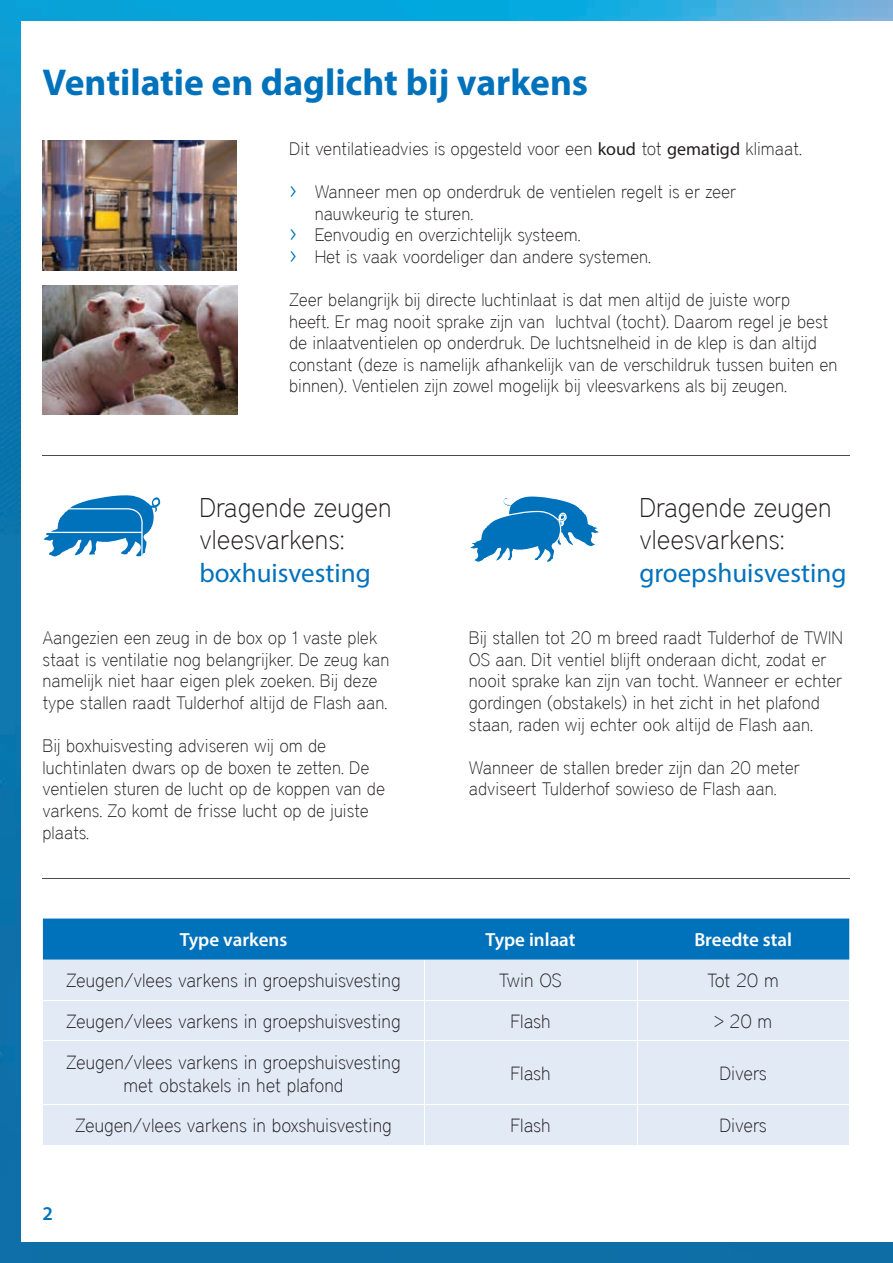
<style>
.page{position:relative;width:893px;height:1263px;background:#fff}
.page>*{position:absolute;margin:0;border:0;box-sizing:border-box;transform-origin:0 0}
.t1{font:700 37.5px "Myriad Pro";color:#0072bc}
.t2{font:100 27px/32.4px "District";color:#231f20}
.t3{font:27px "Myriad Pro";color:#0072bc}
.t4{font:600 19.5px "Myriad Pro";color:#0072bc}
.t5{font:100 19.05px/22.8px "District";color:#231f20;text-align:center}
.t6{font:600 19.05px "Myriad Pro";color:#fff}
.t7{font:100 18px/21.6px "District";color:#231f20}
.s1{font-family:"Myriad Pro";font-weight:400}
.s2{font-family:"Gotham";font-weight:300;font-size:25.5px;color:#0072bc}
</style>
<div class="page">
<img style="left:0;top:0;width:893px;height:1263px">
<div style="left:21px;top:21px;width:872px;height:1221px;background:#fff"></div>
<hr style="left:43px;top:455px;width:807px;height:1px;background:#4b4c4d">
<hr style="left:43px;top:878px;width:807px;height:1px;background:#4b4c4d">
<img style="left:43px;top:140px;width:193px;height:130px">
<img style="left:43px;top:286px;width:195px;height:129px">
<svg style="left:470px;top:496px;width:129px;height:66px"></svg>
<svg style="left:44px;top:495px;width:116px;height:62px"></svg>
<div style="left:43px;top:918px;width:806px;height:42px;background:#0072bc"></div>
<div style="left:44px;top:960px;width:805px;height:185px;background:#e2eaf6"></div>
<hr style="left:424px;top:960px;width:1px;height:40px;background:#fff">
<hr style="left:43px;top:1000px;width:381px;height:1px;background:#fff">
<hr style="left:637px;top:960px;width:1px;height:40px;background:#fff">
<hr style="left:424px;top:1000px;width:213px;height:1px;background:#fff">
<hr style="left:637px;top:1000px;width:213px;height:1px;background:#fff">
<hr style="left:424px;top:1000px;width:1px;height:40px;background:#fff">
<hr style="left:43px;top:1040px;width:381px;height:1px;background:#fff">
<hr style="left:637px;top:1000px;width:1px;height:40px;background:#fff">
<hr style="left:424px;top:1040px;width:213px;height:1px;background:#fff">
<hr style="left:637px;top:1040px;width:213px;height:1px;background:#fff">
<hr style="left:424px;top:1041px;width:1px;height:63px;background:#fff">
<hr style="left:43px;top:1104px;width:381px;height:1px;background:#fff">
<hr style="left:637px;top:1041px;width:1px;height:63px;background:#fff">
<hr style="left:424px;top:1104px;width:213px;height:1px;background:#fff">
<hr style="left:637px;top:1104px;width:213px;height:1px;background:#fff">
<hr style="left:424px;top:1105px;width:1px;height:40px;background:#fff">
<hr style="left:637px;top:1105px;width:1px;height:40px;background:#fff">
<h1 class="t1" style="left:43px;top:58px;width:547px">Ventilatie en daglicht bij varkens</h1>
<p class="t7" style="left:289px;top:137px;width:514px">Dit ventilatieadvies is opgesteld voor een <span class="s1">koud</span> tot <span class="s1">gematigd</span> klimaat.</p>
<p class="t7" style="left:289px;top:181px;width:449px"><span class="s2">›</span> Wanneer men op onderdruk de ventielen regelt is er zeer</p>
<p class="t7" style="left:315px;top:202px;width:160px">nauwkeurig te sturen.</p>
<p class="t7" style="left:289px;top:224px;width:293px"><span class="s2">›</span> Eenvoudig en overzichtelijk systeem.</p>
<p class="t7" style="left:289px;top:245px;width:363px"><span class="s2">›</span> Het is vaak voordeliger dan andere systemen.</p>
<p class="t7" style="left:289px;top:289px;width:550px">Zeer belangrijk bij directe luchtinlaat is dat men altijd de juiste worp<br>heeft. Er mag nooit sprake zijn van luchtval (tocht). Daarom regel je best de inlaatventielen op onderdruk. De luchtsnelheid in de klep is dan altijd constant (deze is namelijk afhankelijk van de verschildruk tussen buiten en binnen). Ventielen zijn zowel mogelijk bij vleesvarkens als bij zeugen.</p>
<h2 class="t2" style="left:199px;top:491px;width:194px">Dragende zeugen vleesvarkens:</h2>
<h2 class="t3" style="left:199px;top:556px;width:173px">boxhuisvesting</h2>
<p class="t7" style="left:43px;top:627px;width:348px">Aangezien een zeug in de box op 1 vaste plek staat is ventilatie nog belangrijker. De zeug kan namelijk niet haar eigen plek zoeken. Bij deze type stallen raadt Tulderhof altijd de Flash aan.</p>
<p class="t7" style="left:43px;top:735px;width:344px">Bij boxhuisvesting adviseren wij om de luchtinlaten dwars op de boxen te zetten. De ventielen sturen de lucht op de koppen van de varkens. Zo komt de frisse lucht op de juiste plaats.</p>
<h2 class="t2" style="left:639px;top:491px;width:194px">Dragende zeugen vleesvarkens:</h2>
<h2 class="t3" style="left:639px;top:556px;width:209px">groepshuisvesting</h2>
<p class="t7" style="left:469px;top:627px;width:375px">Bij stallen tot 20 m breed raadt Tulderhof de TWIN OS aan. Dit ventiel blijft onderaan dicht, zodat er nooit sprake kan zijn van tocht. Wanneer er echter gordingen (obstakels) in het zicht in het plafond staan, raden wij echter ook altijd de Flash aan.</p>
<p class="t7" style="left:469px;top:756px;width:333px">Wanneer de stallen breder zijn dan 20 meter adviseert Tulderhof sowieso de Flash aan.</p>
<p class="t6" style="left:180px;top:928px;width:109px">Type varkens</p>
<p class="t6" style="left:486px;top:928px;width:91px">Type inlaat</p>
<p class="t6" style="left:694px;top:928px;width:99px">Breedte stal</p>
<p class="t5" style="left:66px;top:969px;width:336px">Zeugen/vlees varkens in groepshuisvesting</p>
<p class="t5" style="left:499px;top:969px;width:64px">Twin OS</p>
<p class="t5" style="left:707px;top:969px;width:73px">Tot 20 m</p>
<p class="t5" style="left:66px;top:1010px;width:336px">Zeugen/vlees varkens in groepshuisvesting</p>
<p class="t5" style="left:510px;top:1010px;width:42px">Flash</p>
<p class="t5" style="left:714px;top:1010px;width:60px">&gt; 20 m</p>
<p class="t5" style="left:66px;top:1050px;width:336px">Zeugen/vlees varkens in groepshuisvesting met obstakels in het plafond</p>
<p class="t5" style="left:510px;top:1062px;width:42px">Flash</p>
<p class="t5" style="left:719px;top:1062px;width:49px">Divers</p>
<p class="t5" style="left:75px;top:1114px;width:318px">Zeugen/vlees varkens in boxshuisvesting</p>
<p class="t5" style="left:510px;top:1114px;width:42px">Flash</p>
<p class="t5" style="left:719px;top:1114px;width:49px">Divers</p>
<p class="t4" style="left:43px;top:1201px;width:12px">2</p>
</div>
